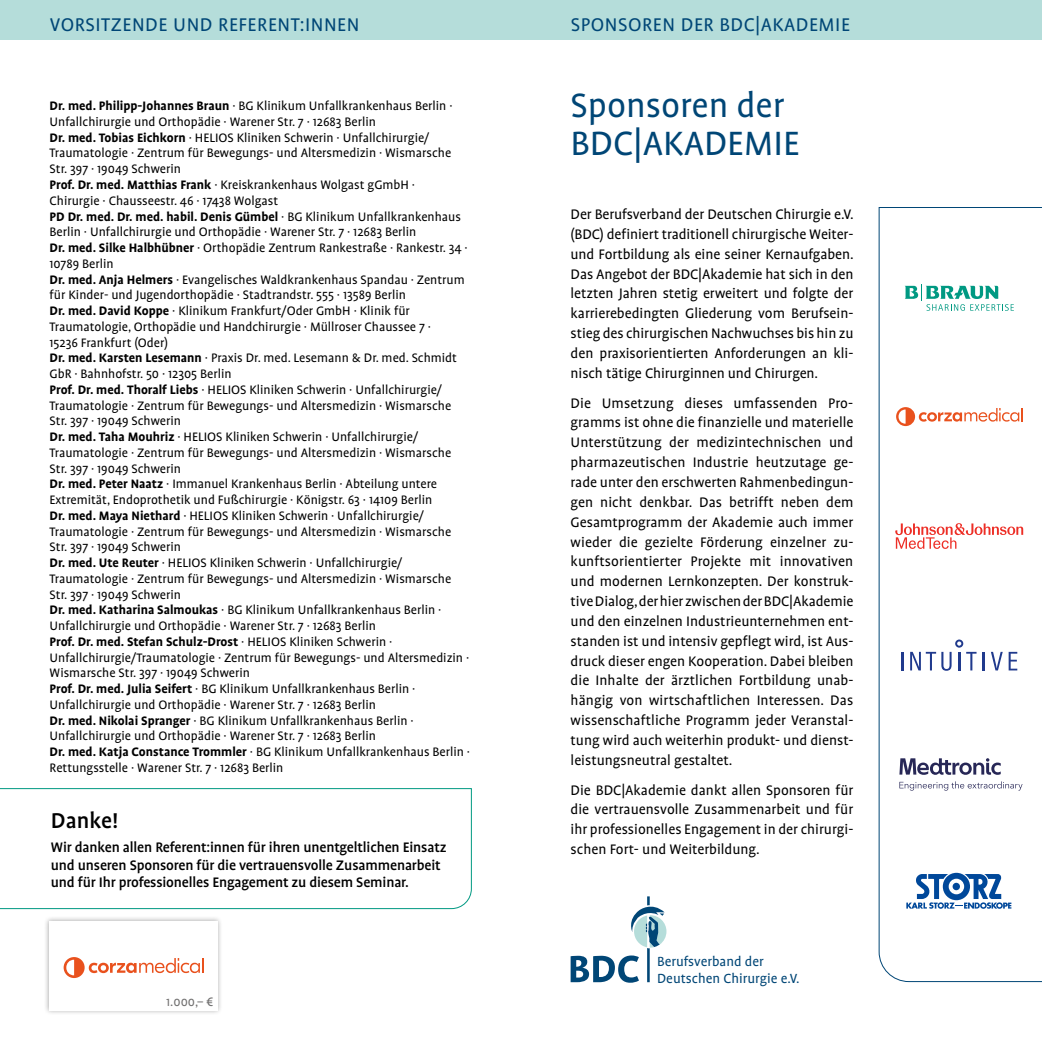
<style>
.page{position:relative;width:1042px;height:1042px;background:#fff}
.page>*{position:absolute;margin:0;border:0;box-sizing:border-box;transform-origin:0 0}
.t1{font:38.5px/38.5px "Profile Pro";color:#004676}
.t2{font:500 24.5px "Profile Pro";color:#000}
.Head_blauer_Kasten{font:21px "Profile Pro";letter-spacing:.025em;color:#004676}
.t3{font:15.75px/19.8px "Profile Pro";color:#000;text-align:justify}
.t4{font:500 15.75px/17.5px "Profile Pro";letter-spacing:-.01em;color:#000}
.t5{font:15.05px/17.2px "Profile Pro";color:#004676}
.Vorsitzende_und_Referenten{font:14px/15.8px "Profile Pro";color:#000}
.Sponsorbetrag{font:14px "Profile Pro";color:#706f6f}
.s1{font-weight:700}
</style>
<div class="page">
<div style="left:44px;top:916px;width:179px;height:100px;background:#000;opacity:.33"></div>
<div style="left:49px;top:921px;width:169px;height:89px;background:#fff"></div>
<svg style="left:64px;top:957px;width:139px;height:21px"></svg>
<div style="left:0;top:0;width:1042px;height:40px;background:#b5ddda"></div>
<svg style="left:878px;top:207px;width:164px;height:775px"></svg>
<svg style="left:570px;top:896px;width:96px;height:86px"></svg>
<svg style="left:906px;top:873px;width:105px;height:36px"></svg>
<svg style="left:895px;top:523px;width:128px;height:26px"></svg>
<svg style="left:901px;top:652px;width:2px;height:18px"></svg>
<svg style="left:983px;top:652px;width:2px;height:18px"></svg>
<svg style="left:991px;top:652px;width:11px;height:18px"></svg>
<svg style="left:1008px;top:652px;width:9px;height:18px"></svg>
<svg style="left:910px;top:639px;width:66px;height:32px"></svg>
<svg style="left:899px;top:781px;width:123px;height:9px"></svg>
<svg style="left:899px;top:758px;width:101px;height:17px"></svg>
<svg style="left:904px;top:284px;width:110px;height:27px"></svg>
<svg style="left:896px;top:407px;width:126px;height:19px"></svg>
<svg style="left:0;top:788px;width:472px;height:121px"></svg>
<p class="Head_blauer_Kasten" style="left:50px;top:13px;width:311px">VORSITZENDE UND REFERENT:INNEN</p>
<p class="Vorsitzende_und_Referenten" style="left:50px;top:99px;width:404px"><span class="s1">Dr. med. Philipp-Johannes Braun</span> · BG Klinikum Unfallkrankenhaus Berlin ·<br>Unfallchirurgie und Orthopädie · Warener Str. 7 · 12683 Berlin</p>
<p class="Vorsitzende_und_Referenten" style="left:50px;top:130px;width:403px"><span class="s1">Dr. med. Tobias Eichkorn</span> · HELIOS Kliniken Schwerin · Unfallchirurgie/<br>Traumatologie · Zentrum für Bewegungs- und Altersmedizin · Wismarsche<br>Str. 397 · 19049 Schwerin</p>
<p class="Vorsitzende_und_Referenten" style="left:50px;top:177px;width:367px"><span class="s1">Prof. Dr. med. Matthias Frank</span> · Kreiskrankenhaus Wolgast gGmbH ·<br>Chirurgie · Chausseestr. 46 · 17438 Wolgast</p>
<p class="Vorsitzende_und_Referenten" style="left:50px;top:209px;width:413px"><span class="s1">PD Dr. med. Dr. med. habil. Denis Gümbel</span> · BG Klinikum Unfallkrankenhaus<br>Berlin · Unfallchirurgie und Orthopädie · Warener Str. 7 · 12683 Berlin</p>
<p class="Vorsitzende_und_Referenten" style="left:50px;top:240px;width:420px"><span class="s1">Dr. med. Silke Halbhübner</span> · Orthopädie Zentrum Rankestraße · Rankestr. 34 ·<br>10789 Berlin</p>
<p class="Vorsitzende_und_Referenten" style="left:50px;top:272px;width:417px"><span class="s1">Dr. med. Anja Helmers</span> · Evangelisches Waldkrankenhaus Spandau · Zentrum für Kinder- und Jugendorthopädie · Stadtrandstr. 555 · 13589 Berlin</p>
<p class="Vorsitzende_und_Referenten" style="left:50px;top:303px;width:383px"><span class="s1">Dr. med. David Koppe</span> · Klinikum Frankfurt/Oder GmbH · Klinik für<br>Traumatologie, Orthopädie und Handchirurgie · Müllroser Chaussee 7 ·<br>15236 Frankfurt (Oder)</p>
<p class="Vorsitzende_und_Referenten" style="left:50px;top:351px;width:409px"><span class="s1">Dr. med. Karsten Lesemann</span> · Praxis Dr. med. Lesemann &amp; Dr. med. Schmidt<br>GbR · Bahnhofstr. 50 · 12305 Berlin</p>
<p class="Vorsitzende_und_Referenten" style="left:50px;top:382px;width:403px"><span class="s1">Prof. Dr. med. Thoralf Liebs</span> · HELIOS Kliniken Schwerin · Unfallchirurgie/<br>Traumatologie · Zentrum für Bewegungs- und Altersmedizin · Wismarsche<br>Str. 397 · 19049 Schwerin</p>
<p class="Vorsitzende_und_Referenten" style="left:50px;top:429px;width:403px"><span class="s1">Dr. med. Taha Mouhriz</span> · HELIOS Kliniken Schwerin · Unfallchirurgie/<br>Traumatologie · Zentrum für Bewegungs- und Altersmedizin · Wismarsche<br>Str. 397 · 19049 Schwerin</p>
<p class="Vorsitzende_und_Referenten" style="left:50px;top:477px;width:389px"><span class="s1">Dr. med. Peter Naatz</span> · Immanuel Krankenhaus Berlin · Abteilung untere<br>Extremität, Endoprothetik und Fußchirurgie · Königstr. 63 · 14109 Berlin</p>
<p class="Vorsitzende_und_Referenten" style="left:50px;top:508px;width:403px"><span class="s1">Dr. med. Maya Niethard</span> · HELIOS Kliniken Schwerin · Unfallchirurgie/<br>Traumatologie · Zentrum für Bewegungs- und Altersmedizin · Wismarsche<br>Str. 397 · 19049 Schwerin</p>
<p class="Vorsitzende_und_Referenten" style="left:50px;top:555px;width:403px"><span class="s1">Dr. med. Ute Reuter</span> · HELIOS Kliniken Schwerin · Unfallchirurgie/<br>Traumatologie · Zentrum für Bewegungs- und Altersmedizin · Wismarsche<br>Str. 397 · 19049 Schwerin</p>
<p class="Vorsitzende_und_Referenten" style="left:50px;top:603px;width:393px"><span class="s1">Dr. med. Katharina Salmoukas</span> · BG Klinikum Unfallkrankenhaus Berlin ·<br>Unfallchirurgie und Orthopädie · Warener Str. 7 · 12683 Berlin</p>
<p class="Vorsitzende_und_Referenten" style="left:50px;top:634px;width:421px"><span class="s1">Prof. Dr. med. Stefan Schulz-Drost</span> · HELIOS Kliniken Schwerin ·<br>Unfallchirurgie/Traumatologie · Zentrum für Bewegungs- und Altersmedizin ·<br>Wismarsche Str. 397 · 19049 Schwerin</p>
<p class="Vorsitzende_und_Referenten" style="left:50px;top:681px;width:367px"><span class="s1">Prof. Dr. med. Julia Seifert</span> · BG Klinikum Unfallkrankenhaus Berlin ·<br>Unfallchirurgie und Orthopädie · Warener Str. 7 · 12683 Berlin</p>
<p class="Vorsitzende_und_Referenten" style="left:50px;top:713px;width:365px"><span class="s1">Dr. med. Nikolai Spranger</span> · BG Klinikum Unfallkrankenhaus Berlin ·<br>Unfallchirurgie und Orthopädie · Warener Str. 7 · 12683 Berlin</p>
<p class="Vorsitzende_und_Referenten" style="left:50px;top:744px;width:422px"><span class="s1">Dr. med. Katja Constance Trommler</span> · BG Klinikum Unfallkrankenhaus Berlin ·<br>Rettungsstelle · Warener Str. 7 · 12683 Berlin</p>
<p class="t2" style="left:51px;top:806px;width:69px">Danke!</p>
<p class="t4" style="left:51px;top:839px;width:397px">Wir danken allen Referent:innen für ihren unentgeltlichen Einsatz und unseren Sponsoren für die vertrauensvolle Zusammenarbeit und für Ihr professionelles Engagement zu diesem Seminar.</p>
<p class="Sponsorbetrag" style="left:166px;top:993px;width:49px">1.000,– €</p>
<p class="Head_blauer_Kasten" style="left:571px;top:13px;width:281px">SPONSOREN DER BDC|AKADEMIE</p>
<p class="t1" style="left:570px;top:87px;width:230px">Sponsoren der<br>BDC|AKADEMIE</p>
<p class="t3" style="left:570px;top:205px;width:285px">Der Berufsverband der Deutschen Chirurgie e.V. (BDC) definiert traditionell chirurgische Weiter&shy;und Fortbildung als eine seiner Kernaufgaben.<br>Das Angebot der BDC|Akademie hat sich in den letzten Jahren stetig erweitert und folgte der karrierebedingten Gliederung vom Berufsein&shy;stieg des chirurgischen Nachwuchses bis hin zu den praxisorientierten Anforderungen an kli&shy;nisch tätige Chirurginnen und Chirurgen.</p>
<p class="t3" style="left:570px;top:393px;width:284px">Die Umsetzung dieses umfassenden Pro&shy;gramms ist ohne die finanzielle und materielle Unterstützung der medizintechnischen und pharmazeutischen Industrie heutzutage ge&shy;rade unter den erschwerten Rahmenbedingun&shy;gen nicht denkbar. Das betrifft neben dem Gesamtprogramm der Akademie auch immer wieder die gezielte Förderung einzelner zu&shy;kunftsorientierter Projekte mit innovativen und modernen Lernkonzepten. Der konstruk&shy;tive Dialog, der hier zwischen der BDC|Akademie und den einzelnen Industrieunternehmen ent&shy;standen ist und intensiv gepflegt wird, ist Aus&shy;druck dieser engen Kooperation. Dabei bleiben die Inhalte der ärztlichen Fortbildung unab&shy;hängig von wirtschaftlichen Interessen. Das wissenschaftliche Programm jeder Veranstal&shy;tung wird auch weiterhin produkt- und dienst&shy;leistungsneutral gestaltet.</p>
<p class="t3" style="left:570px;top:780px;width:284px">Die BDC|Akademie dankt allen Sponsoren für die vertrauensvolle Zusammenarbeit und für ihr professionelles Engagement in der chirurgi&shy;schen Fort- und Weiterbildung.</p>
<p class="t5" style="left:657px;top:953px;width:144px">Berufsverband der<br>Deutschen Chirurgie e.V.</p>
</div>
